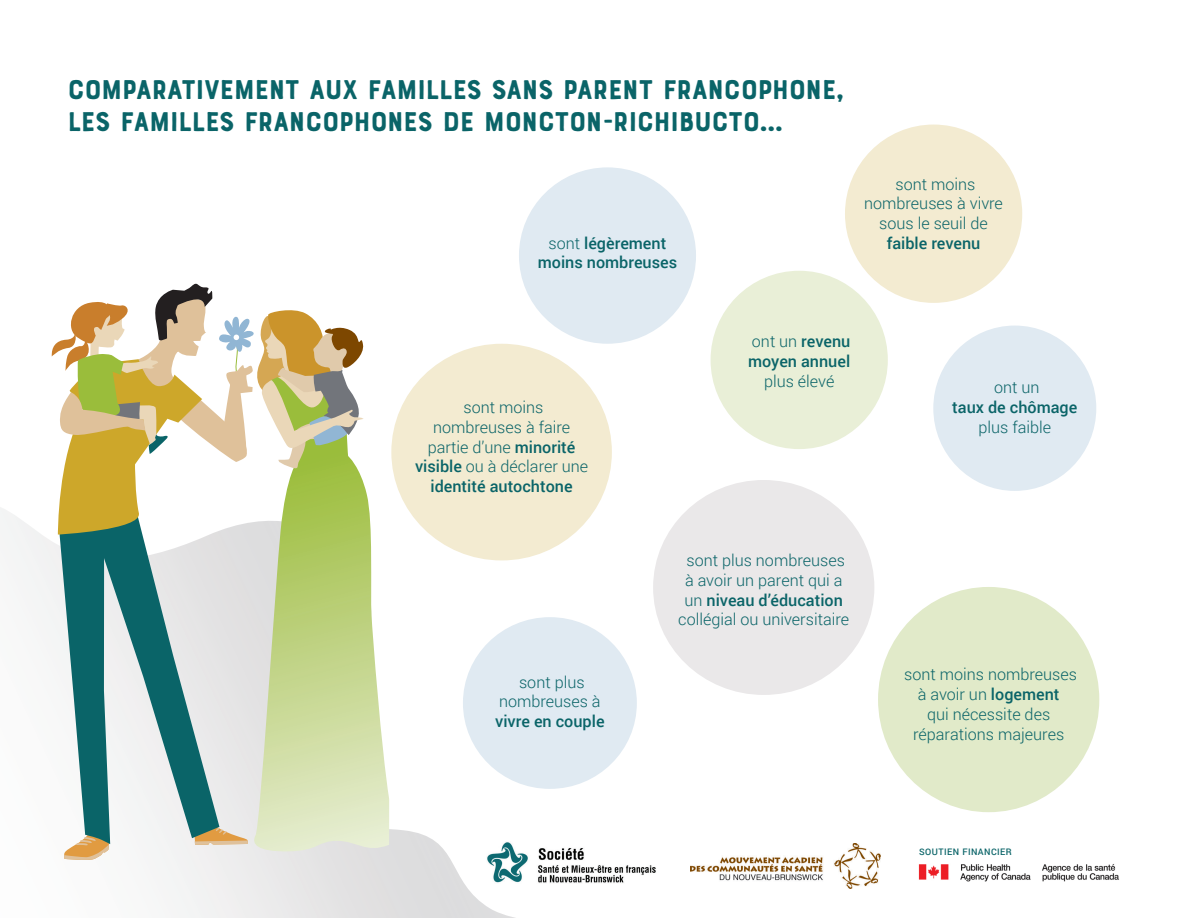
<style>
.page{position:relative;width:1188px;height:918px;background:#fff}
.page>*{position:absolute;margin:0;border:0;box-sizing:border-box;transform-origin:0 0}
.t1{font:28.5px "Bourton Hand Base";letter-spacing:-.025em;color:#0a6468}
.t2{font:300 16.2px/19.8px "Roboto";color:#0a6468;text-align:center}
.t3{font:500 16.2px/19.8px "Roboto";color:#0a6468;text-align:center}
.t4{font:500 9px "Roboto";letter-spacing:.05em;color:#0a6468}
.s1{font-weight:300}
.s2{font-weight:500}
</style>
<div class="page">
<svg style="left:0;top:488px;width:595px;height:430px"></svg>
<div style="left:519px;top:167px;width:177px;height:177px;background:#e0eaf2;border-radius:50%"></div>
<div style="left:845px;top:125px;width:177px;height:178px;background:#f3ebd1;border-radius:50%"></div>
<div style="left:391px;top:344px;width:221px;height:216px;background:#f3ebd1;border-radius:50%"></div>
<div style="left:653px;top:480px;width:221px;height:215px;background:#eae8e9;border-radius:50%"></div>
<div style="left:463px;top:617px;width:174px;height:172px;background:#e0eaf2;border-radius:50%"></div>
<div style="left:878px;top:587px;width:221px;height:225px;background:#e1eac9;border-radius:50%"></div>
<div style="left:711px;top:271px;width:177px;height:178px;background:#e9efd7;border-radius:50%"></div>
<div style="left:933px;top:326px;width:163px;height:165px;background:#e0eaf2;border-radius:50%"></div>
<svg style="left:365px;top:488px;width:24px;height:366px"></svg>
<svg style="left:51px;top:283px;width:314px;height:578px"></svg>
<img style="left:691px;top:844px;width:189px;height:45px">
<img style="left:486px;top:841px;width:170px;height:42px">
<img style="left:918px;top:864px;width:201px;height:18px">
<p class="t1" style="left:68px;top:72px;width:778px">COM PARATIVEMENT AUX FAMI LLES SANS PARENT FRANCOPH ONE,</p>
<p class="t1" style="left:68px;top:104px;width:717px">LES FAMILLES FRANCOPH ONES DE MONCTON-RICHIBUCTO...</p>
<p class="t3" style="left:549px;top:232px;width:119px"><span class="s1">sont</span> légèrement</p>
<p class="t3" style="left:538px;top:252px;width:141px">moins nombreuses</p>
<p class="t2" style="left:896px;top:173px;width:81px">sont moins</p>
<p class="t2" style="left:864px;top:193px;width:140px">nombreuses à vivre</p>
<p class="t2" style="left:879px;top:213px;width:110px">sous le seuil de</p>
<p class="t3" style="left:887px;top:233px;width:95px">faible revenu</p>
<p class="t2" style="left:464px;top:397px;width:81px">sont moins</p>
<p class="t2" style="left:433px;top:417px;width:138px">nombreuses à faire</p>
<p class="t3" style="left:415px;top:436px;width:175px"><span class="s1">partie d’une</span> minorité visible <span class="s1">ou à déclarer une </span>identité autochtone</p>
<p class="t2" style="left:519px;top:671px;width:67px">sont plus</p>
<p class="t2" style="left:499px;top:691px;width:103px">nombreuses à</p>
<p class="t3" style="left:495px;top:711px;width:111px">vivre en couple</p>
<p class="t3" style="left:752px;top:331px;width:100px"><span class="s1">ont un</span> revenu</p>
<p class="t3" style="left:748px;top:351px;width:104px">moyen annuel</p>
<p class="t2" style="left:764px;top:371px;width:72px">plus élevé</p>
<p class="t2" style="left:994px;top:377px;width:47px">ont un</p>
<p class="t3" style="left:952px;top:397px;width:127px">taux de chômage</p>
<p class="t2" style="left:978px;top:416px;width:74px">plus faible</p>
<p class="t2" style="left:686px;top:550px;width:160px">sont plus nombreuses</p>
<p class="t2" style="left:685px;top:570px;width:159px">à avoir un parent qui a</p>
<p class="t2" style="left:678px;top:589px;width:172px">un <span class="s2">niveau d’éducation </span>collégial ou universitaire</p>
<p class="t2" style="left:904px;top:664px;width:174px">sont moins nombreuses</p>
<p class="t2" style="left:918px;top:684px;width:143px">à avoir un <span class="s2">logement</span></p>
<p class="t2" style="left:927px;top:704px;width:125px">qui nécessite des</p>
<p class="t2" style="left:913px;top:724px;width:153px">réparations majeures</p>
<p class="t4" style="left:919px;top:845px;width:94px">SOUTIEN FINANCIER</p>
</div>
